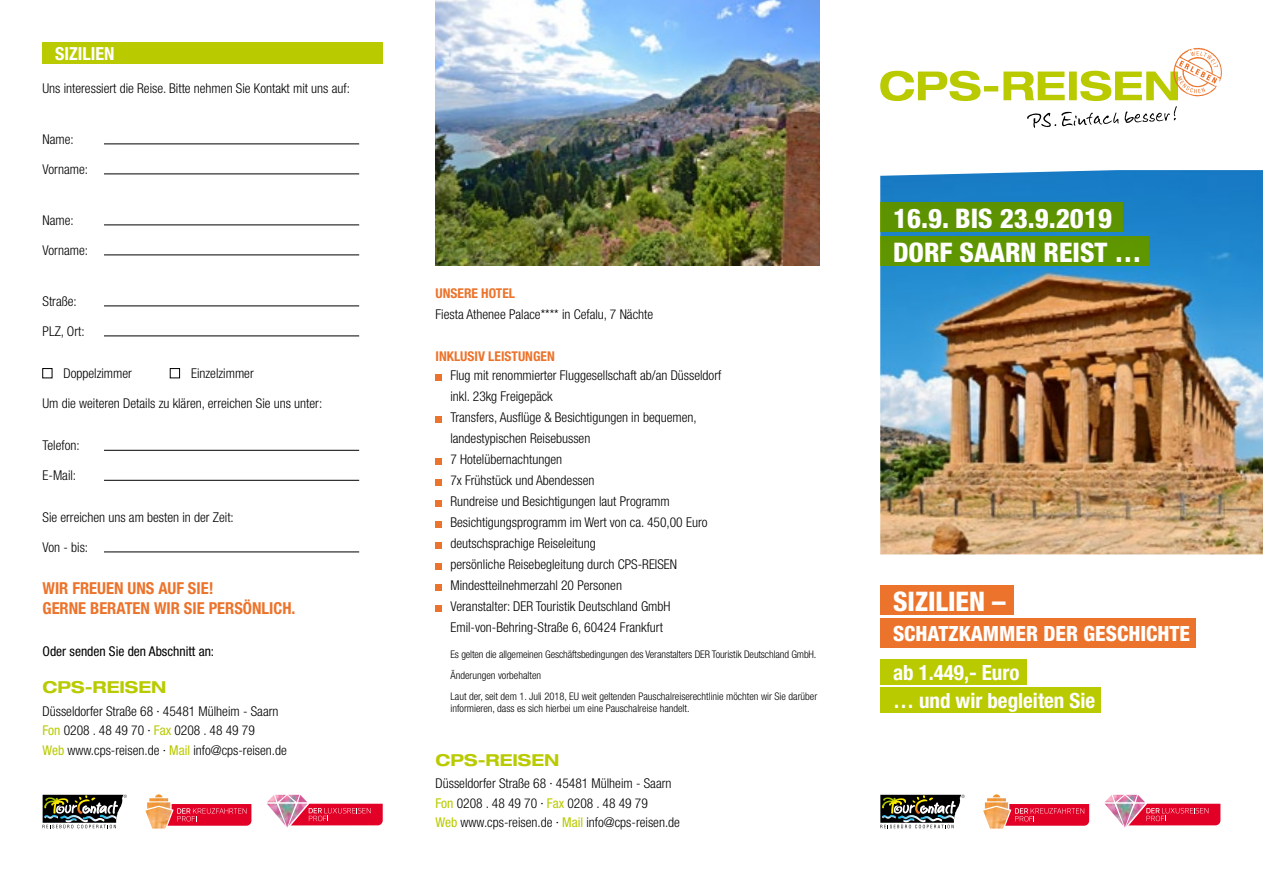
<style>
.page{position:relative;width:1263px;height:893px;background:#fff}
.page>*{position:absolute;margin:0;border:0;box-sizing:border-box;transform-origin:0 0}
.t1{font:800 condensed 27px "Helvetica Neue";color:#fff}
.t2{font:700 condensed 21px "Helvetica Neue";color:#fff}
.t3{font:800 condensed 21px "Helvetica Neue";color:#fff}
.t4{font:700 condensed 18px "Helvetica Neue";color:#fff}
.t5{font:700 condensed 16.5px/19.8px "Helvetica Neue";color:#ec732b}
.t6{font:700 expanded 16.5px "Helvetica Neue";color:#b9cb00}
.t7{font:300 condensed 13.5px/21px "Helvetica Neue";color:#000}
.t8{font:700 condensed 13.5px "Helvetica Neue";color:#ec732b}
.t9{font:condensed 13.5px "Helvetica Neue";color:#000}
.t10{font:300 condensed 10.5px/21px "Helvetica Neue";color:#000}
.s1{font-weight:400;color:#b9cb00}
</style>
<div class="page">
<img style="left:880px;top:170px;width:383px;height:384px">
<hr style="left:104px;top:144px;width:255px;height:1px;background:#000">
<hr style="left:104px;top:174px;width:255px;height:1px;background:#000">
<hr style="left:104px;top:225px;width:255px;height:1px;background:#000">
<hr style="left:104px;top:255px;width:255px;height:1px;background:#000">
<hr style="left:104px;top:306px;width:255px;height:1px;background:#000">
<hr style="left:104px;top:336px;width:255px;height:1px;background:#000">
<div style="left:43px;top:368px;width:9px;height:10px;border:1px solid #000"></div>
<div style="left:170px;top:368px;width:10px;height:10px;border:1px solid #000"></div>
<hr style="left:104px;top:450px;width:255px;height:1px;background:#000">
<hr style="left:104px;top:480px;width:255px;height:1px;background:#000">
<hr style="left:104px;top:552px;width:255px;height:1px;background:#000">
<svg style="left:880px;top:48px;width:342px;height:80px"></svg>
<div style="left:435px;top:374px;width:7px;height:6px;background:#ec732b"></div>
<div style="left:435px;top:416px;width:7px;height:6px;background:#ec732b"></div>
<div style="left:435px;top:458px;width:7px;height:6px;background:#ec732b"></div>
<div style="left:435px;top:479px;width:7px;height:6px;background:#ec732b"></div>
<div style="left:435px;top:500px;width:7px;height:6px;background:#ec732b"></div>
<div style="left:435px;top:521px;width:7px;height:6px;background:#ec732b"></div>
<div style="left:435px;top:542px;width:7px;height:6px;background:#ec732b"></div>
<div style="left:435px;top:563px;width:7px;height:6px;background:#ec732b"></div>
<div style="left:435px;top:584px;width:7px;height:6px;background:#ec732b"></div>
<div style="left:435px;top:605px;width:7px;height:6px;background:#ec732b"></div>
<div style="left:880px;top:585px;width:133px;height:29px;background:#ec732b"></div>
<div style="left:880px;top:618px;width:316px;height:29px;background:#ec732b"></div>
<div style="left:880px;top:687px;width:221px;height:25px;background:#b9cb00"></div>
<div style="left:43px;top:43px;width:340px;height:21px;background:#b9cb00"></div>
<div style="left:880px;top:659px;width:146px;height:26px;background:#b9cb00"></div>
<div style="left:880px;top:236px;width:269px;height:30px;background:#5f9600"></div>
<div style="left:880px;top:202px;width:243px;height:30px;background:#5d9300"></div>
<svg style="left:880px;top:795px;width:84px;height:33px"></svg>
<svg style="left:1010px;top:804px;width:79px;height:22px;background:#e41638"></svg>
<img style="left:983px;top:794px;width:27px;height:35px">
<svg style="left:1113px;top:794px;width:107px;height:32px"></svg>
<img style="left:1105px;top:795px;width:40px;height:33px">
<svg style="left:43px;top:795px;width:84px;height:33px"></svg>
<svg style="left:172px;top:804px;width:79px;height:22px;background:#e41638"></svg>
<img style="left:145px;top:794px;width:27px;height:35px">
<svg style="left:275px;top:794px;width:108px;height:32px"></svg>
<img style="left:267px;top:795px;width:40px;height:33px">
<img style="left:436px;top:0;width:384px;height:266px">
<h3 class="t4" style="left:55px;top:43px;width:61px">SIZILIEN</h3>
<p class="t7" style="left:43px;top:78px;width:309px">Uns interessiert die Reise. Bitte nehmen Sie Kontakt mit uns auf:</p>
<p class="t7" style="left:43px;top:129px;width:33px">Name:</p>
<p class="t7" style="left:43px;top:159px;width:47px">Vorname:</p>
<p class="t7" style="left:43px;top:210px;width:33px">Name:</p>
<p class="t7" style="left:43px;top:240px;width:47px">Vorname:</p>
<p class="t7" style="left:43px;top:291px;width:36px">Straße:</p>
<p class="t7" style="left:43px;top:321px;width:44px">PLZ, Ort:</p>
<p class="t7" style="left:64px;top:363px;width:70px">Doppelzimmer</p>
<p class="t7" style="left:191px;top:363px;width:64px">Einzelzimmer</p>
<p class="t7" style="left:43px;top:393px;width:281px">Um die weiteren Details zu klären, erreichen Sie uns unter:</p>
<p class="t7" style="left:43px;top:435px;width:39px">Telefon:</p>
<p class="t7" style="left:43px;top:465px;width:35px">E-Mail:</p>
<p class="t7" style="left:43px;top:507px;width:193px">Sie erreichen uns am besten in der Zeit:</p>
<p class="t7" style="left:43px;top:537px;width:47px">Von - bis:</p>
<p class="t5" style="left:43px;top:578px;width:254px">WIR FREUEN UNS AUF SIE!<br>GERNE BERATEN WIR SIE PERSÖNLICH.</p>
<p class="t9" style="left:43px;top:643px;width:173px">Oder senden Sie den Abschnitt an:</p>
<p class="t6" style="left:43px;top:677px;width:125px">CPS-REISEN</p>
<p class="t7" style="left:43px;top:701px;width:246px;line-height:19.5px">Düsseldorfer Straße 68 · 45481 Mülheim - Saarn<br><span class="s1">Fon</span> 0208 . 48 49 70 · <span class="s1">Fax</span> 0208 . 48 49 79<br><span class="s1">Web</span> www.cps-reisen.de · <span class="s1">Mail</span> info@cps-reisen.de</p>
<p class="t8" style="left:435px;top:285px;width:81px">UNSERE HOTEL</p>
<p class="t7" style="left:435px;top:303px;width:219px">Fiesta Athenee Palace**** in Cefalu, 7 Nächte</p>
<p class="t8" style="left:435px;top:348px;width:121px">INKLUSIV LEISTUNGEN</p>
<p class="t7" style="left:450px;top:365px;width:272px">Flug mit renommierter Fluggesellschaft ab/an Düsseldorf inkl. 23kg Freigepäck<br>Transfers, Ausflüge &amp; Besichtigungen in bequemen, landestypischen Reisebussen<br>7 Hotelübernachtungen<br>7x Frühstück und Abendessen<br>Rundreise und Besichtigungen laut Programm Besichtigungsprogramm im Wert von ca. 450,00 Euro deutschsprachige Reiseleitung<br>persönliche Reisebegleitung durch CPS-REISEN Mindestteilnehmerzahl 20 Personen<br>Veranstalter: DER Touristik Deutschland GmbH Emil-von-Behring-Straße 6, 60424 Frankfurt</p>
<p class="t10" style="left:450px;top:643px;width:368px">Es gelten die allgemeinen Geschäftsbedingungen des Veranstalters DER Touristik Deutschland GmbH.<br>Änderungen vorbehalten<br>Laut der, seit dem 1. Juli 2018, EU weit geltenden Pauschalreiserechtlinie möchten wir Sie darüber</p>
<p class="t10" style="left:450px;top:698px;width:241px">informieren, dass es sich hierbei um eine Pauschalreise handelt.</p>
<p class="t6" style="left:435px;top:750px;width:125px">CPS-REISEN</p>
<p class="t7" style="left:435px;top:774px;width:246px;line-height:19.5px">Düsseldorfer Straße 68 · 45481 Mülheim - Saarn<br><span class="s1">Fon</span> 0208 . 48 49 70 · <span class="s1">Fax</span> 0208 . 48 49 79<br><span class="s1">Web</span> www.cps-reisen.de · <span class="s1">Mail</span> info@cps-reisen.de</p>
<h1 class="t1" style="left:893px;top:201px;width:221px">16.9. BIS 23.9.2019</h1>
<h1 class="t1" style="left:893px;top:235px;width:250px">DORF SAARN REIST …</h1>
<h1 class="t1" style="left:893px;top:584px;width:114px">SIZILIEN –</h1>
<h2 class="t3" style="left:893px;top:621px;width:299px">SCHATZKAMMER DER GESCHICHTE</h2>
<h2 class="t2" style="left:893px;top:660px;width:128px">ab 1.449,- Euro</h2>
<h2 class="t2" style="left:893px;top:688px;width:204px">… und wir begleiten Sie</h2>
</div>
